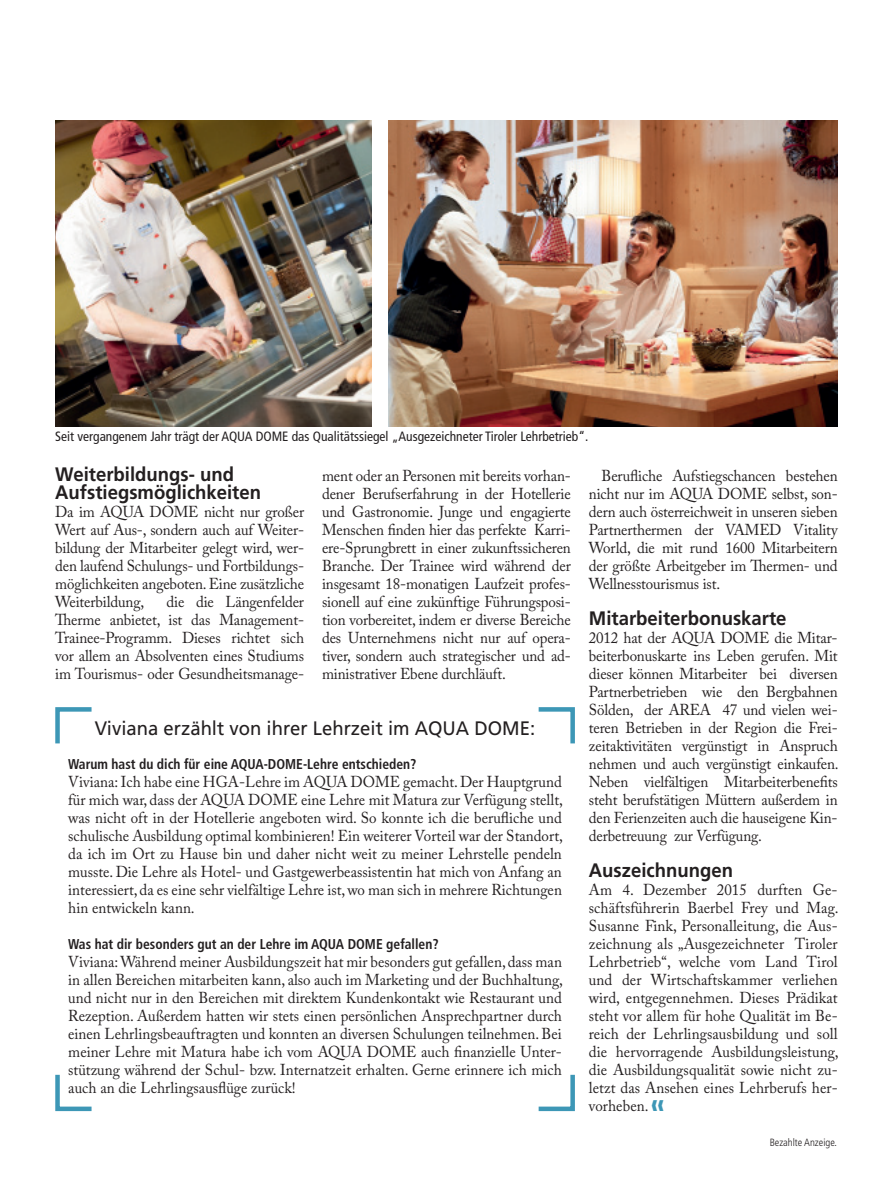
<style>
.page{position:relative;width:893px;height:1191px;background:#fff}
.page>*{position:absolute;margin:0;border:0;box-sizing:border-box;transform-origin:0 0}
.t1{font:700 19.5px/18px "Frutiger";color:#231f20;scale:.95 1}
.t2{font:19.5px "Frutiger";color:#231f20;scale:.95 1}
.t3{font:15.75px/18px "Adobe Caslon Pro";letter-spacing:-.01em;color:#231f20;text-align:justify;scale:.95 1}
.t4{font:700 condensed 14.25px "Frutiger";color:#231f20;scale:.95 1}
.t5{font:condensed 13.5px "Frutiger";color:#231f20}
.t6{font:300 condensed 10.5px "Frutiger";color:#231f20}
.s1{color:#3d97b6}
</style>
<div class="page">
<img style="left:388px;top:121px;width:450px;height:306px">
<img style="left:55px;top:121px;width:316px;height:306px">
<svg style="left:55px;top:707px;width:520px;height:405px"></svg>
<p class="t5" style="left:55px;top:428px;width:535px">Seit vergangenem Jahr trägt der AQUA DOME das Qualitätssiegel „Ausgezeichneter Tiroler Lehrbetrieb“.</p>
<p class="t1" style="left:55px;top:465px;width:218px">Weiterbildungs- und<br>Aufstiegsmöglichkeiten</p>
<p class="t3" style="left:55px;top:502px;width:263px">Da im AQUA DOME nicht nur großer Wert auf Aus-, sondern auch auf Weiter&shy;bildung der Mitarbeiter gelegt wird, wer&shy;den laufend Schulungs- und Fortbildungs&shy;möglichkeiten angeboten. Eine zusätzliche Weiterbildung,</p>
<p class="t3" style="left:322px;top:466px;width:263px">ment oder an Personen mit bereits vorhan&shy;dener Berufserfahrung in der Hotellerie und Gastronomie. Junge und engagierte Menschen finden hier das perfekte Karri&shy;ere-Sprungbrett in einer zukunftssicheren Branche. Der Trainee wird während der insgesamt 18-monatigen Laufzeit profes&shy;sionell auf eine zukünftige Führungsposi&shy;tion vorbereitet, indem er diverse Bereiche des Unternehmens nicht nur auf opera&shy;tiver, sondern auch strategischer und ad&shy;ministrativer Ebene durchläuft.</p>
<p class="t3" style="left:589px;top:466px;width:263px;text-indent:13px">Berufliche Aufstiegschancen bestehen nicht nur im AQUA DOME selbst, son&shy;dern auch österreichweit in unseren sieben Partnerthermen der VAMED Vitality World, die mit rund 1600 Mitarbeitern der größte Arbeitgeber im Thermen- und Wellnesstourismus ist.</p>
<p class="t3" style="left:55px;top:592px;width:263px;text-indent:111px">die die Längenfelder Therme anbietet, ist das Management-Trainee-Programm. Dieses richtet sich vor allem an Absolventen eines Studiums im Tourismus- oder Gesundheitsmanage-</p>
<p class="t1" style="left:589px;top:609px;width:210px">Mitarbeiterbonuskarte</p>
<p class="t3" style="left:589px;top:628px;width:264px">2012 hat der AQUA DOME die Mitar&shy;beiterbonuskarte ins Leben gerufen. Mit dieser können Mitarbeiter bei diversen Partnerbetrieben wie den Bergbahnen Sölden, der AREA 47 und vielen wei&shy;teren Betrieben in der Region die Frei&shy;zeitaktivitäten vergünstigt in Anspruch nehmen und auch vergünstigt einkaufen.<br>Neben vielfältigen Mitarbeiterbenefits steht berufstätigen Müttern außerdem in den Ferienzeiten auch die hauseigene Kin&shy;derbetreuung zur Verfügung.</p>
<p class="t1" style="left:589px;top:861px;width:153px">Auszeichnungen</p>
<p class="t3" style="left:589px;top:880px;width:264px">Am 4. Dezember 2015 durften Ge&shy;schäftsführerin Baerbel Frey und Mag.<br>Susanne Fink, Personalleitung, die Aus&shy;zeichnung als „Ausgezeichneter Tiroler Lehrbetrieb“, welche vom Land Tirol und der Wirtschaftskammer verliehen wird, entgegennehmen. Dieses Prädikat steht vor allem für hohe Qualität im Be&shy;reich der Lehrlingsausbildung und soll die hervorragende Ausbildungsleistung, die Ausbildungsqualität sowie nicht zu&shy;letzt das Ansehen eines Lehrberufs her&shy;vorheben. <span class="s1">❰❰</span></p>
<p class="t2" style="left:95px;top:717px;width:465px">Viviana erzählt von ihrer Lehrzeit im AQUA DOME:</p>
<p class="t4" style="left:68px;top:755px;width:368px">Warum hast du dich für eine AQUA-DOME-Lehre entschieden?</p>
<p class="t3" style="left:68px;top:772px;width:522px">Viviana: Ich habe eine HGA-Lehre im AQUA DOME gemacht. Der Hauptgrund für mich war, dass der AQUA DOME eine Lehre mit Matura zur Verfügung stellt, was nicht oft in der Hotellerie angeboten wird. So konnte ich die berufliche und schulische Ausbildung optimal kombinieren! Ein weiterer Vorteil war der Standort, da ich im Ort zu Hause bin und daher nicht weit zu meiner Lehrstelle pendeln musste. Die Lehre als Hotel- und Gastgewerbeassistentin hat mich von Anfang an interessiert, da es eine sehr vielfältige Lehre ist, wo man sich in mehrere Richtungen hin entwickeln kann.</p>
<p class="t4" style="left:68px;top:935px;width:391px">Was hat dir besonders gut an der Lehre im AQUA DOME gefallen?</p>
<p class="t3" style="left:68px;top:952px;width:522px">Viviana: Während meiner Ausbildungszeit hat mir besonders gut gefallen, dass man in allen Bereichen mitarbeiten kann, also auch im Marketing und der Buchhaltung, und nicht nur in den Bereichen mit direktem Kundenkontakt wie Restaurant und Rezeption. Außerdem hatten wir stets einen persönlichen Ansprechpartner durch einen Lehrlingsbeauftragten und konnten an diversen Schulungen teilnehmen. Bei meiner Lehre mit Matura habe ich vom AQUA DOME auch finanzielle Unter&shy;stützung während der Schul- bzw. Internatzeit erhalten. Gerne erinnere ich mich auch an die Lehrlingsausflüge zurück!</p>
<p class="t6" style="left:770px;top:1136px;width:69px">Bezahlte Anzeige.</p>
</div>
